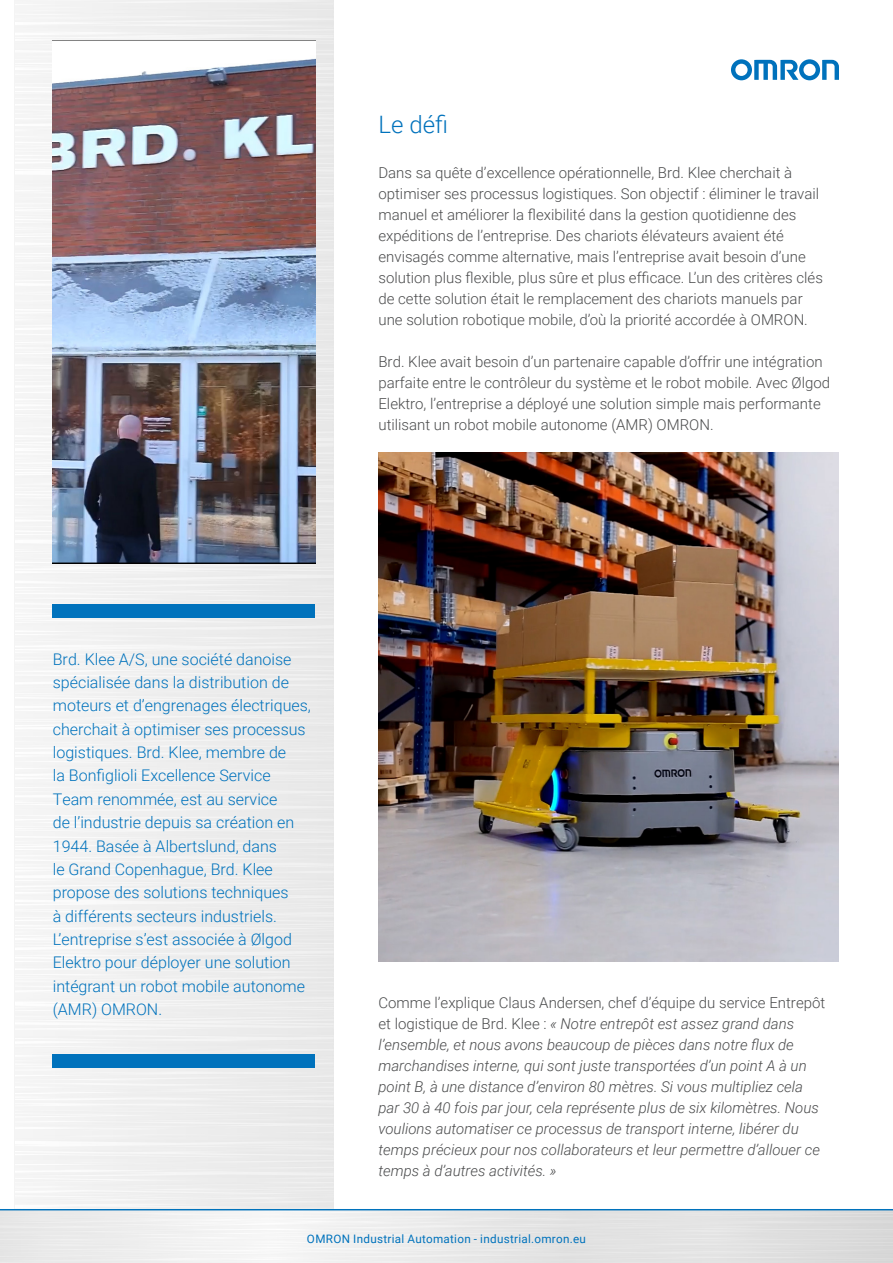
<style>
.page{position:relative;width:893px;height:1263px;background:#fff}
.page>*{position:absolute;margin:0;border:0;box-sizing:border-box;transform-origin:0 0}
.Success_Story_Body_Paragraph{font:300 24px "Roboto";color:#0072bc}
.t1{font:300 16.05px/23.4px "Roboto";color:#0072bc}
.Success_Story_Body_Paragraph-2{font:300 15px/21px "Roboto";color:#4b4c4d}
.Success_Story_Body_Paragraph-3{font:italic 300 15px/21px "Roboto";color:#4b4c4d}
.t2{font:11.7px "Roboto";letter-spacing:.025em;color:#0072bc}
.s1{font-style:normal}
</style>
<div class="page">
<div style="left:15px;top:0;width:319px;height:1209px;background:#efefef"></div>
<svg style="left:15px;top:4px;width:63px;height:21px"></svg>
<svg style="left:731px;top:59px;width:108px;height:21px"></svg>
<div style="left:53px;top:605px;width:262px;height:13px;background:#0072bc"></div>
<div style="left:53px;top:1054px;width:262px;height:13px;background:#0072bc"></div>
<img style="left:53px;top:41px;width:262px;height:522px">
<svg style="left:0;top:1210px;width:893px;height:53px"></svg>
<hr style="left:0;top:1209px;width:893px;height:1px;background:#0072bc">
<img style="left:378px;top:452px;width:461px;height:509px">
<p class="Success_Story_Body_Paragraph" style="left:378px;top:108px;width:71px">Le défi</p>
<p class="Success_Story_Body_Paragraph-2" style="left:378px;top:162px;width:446px">Dans sa quête d’excellence opérationnelle, Brd. Klee cherchait à optimiser ses processus logistiques. Son objectif : éliminer le travail manuel et améliorer la flexibilité dans la gestion quotidienne des expéditions de l’entreprise. Des chariots élévateurs avaient été envisagés comme alternative, mais l’entreprise avait besoin d’une solution plus flexible, plus sûre et plus efficace. L’un des critères clés de cette solution était le remplacement des chariots manuels par une solution robotique mobile, d’où la priorité accordée à OMRON.</p>
<p class="Success_Story_Body_Paragraph-2" style="left:378px;top:351px;width:453px">Brd. Klee avait besoin d’un partenaire capable d’offrir une intégration parfaite entre le contrôleur du système et le robot mobile. Avec Ølgod Elektro, l’entreprise a déployé une solution simple mais performante utilisant un robot mobile autonome (AMR) OMRON.</p>
<p class="t1" style="left:53px;top:647px;width:260px">Brd. Klee A/S, une société danoise spécialisée dans la distribution de moteurs et d’engrenages électriques, cherchait à optimiser ses processus logistiques. Brd. Klee, membre de<br>la Bonfiglioli Excellence Service Team renommée, est au service<br>de l’industrie depuis sa création en 1944. Basée à Albertslund, dans<br>le Grand Copenhague, Brd. Klee propose des solutions techniques<br>à différents secteurs industriels.<br>L’entreprise s’est associée à Ølgod Elektro pour déployer une solution intégrant un robot mobile autonome (AMR) OMRON.</p>
<p class="Success_Story_Body_Paragraph-3" style="left:378px;top:991px;width:448px"><span class="s1">Comme l’explique Claus Andersen, chef d’équipe du service Entrepôt et logistique de Brd. Klee :</span> « Notre entrepôt est assez grand dans l’ensemble, et nous avons beaucoup de pièces dans notre flux de marchandises interne, qui sont juste transportées d’un point A à un point B, à une distance d’environ 80 mètres. Si vous multipliez cela par 30 à 40 fois par jour, cela représente plus de six kilomètres. Nous voulions automatiser ce processus de transport interne, libérer du temps précieux pour nos collaborateurs et leur permettre d’allouer ce temps à d’autres activités. »</p>
<p class="t2" style="left:307px;top:1230px;width:281px">OMRON Industrial Automation - industrial.omron.eu</p>
</div>
